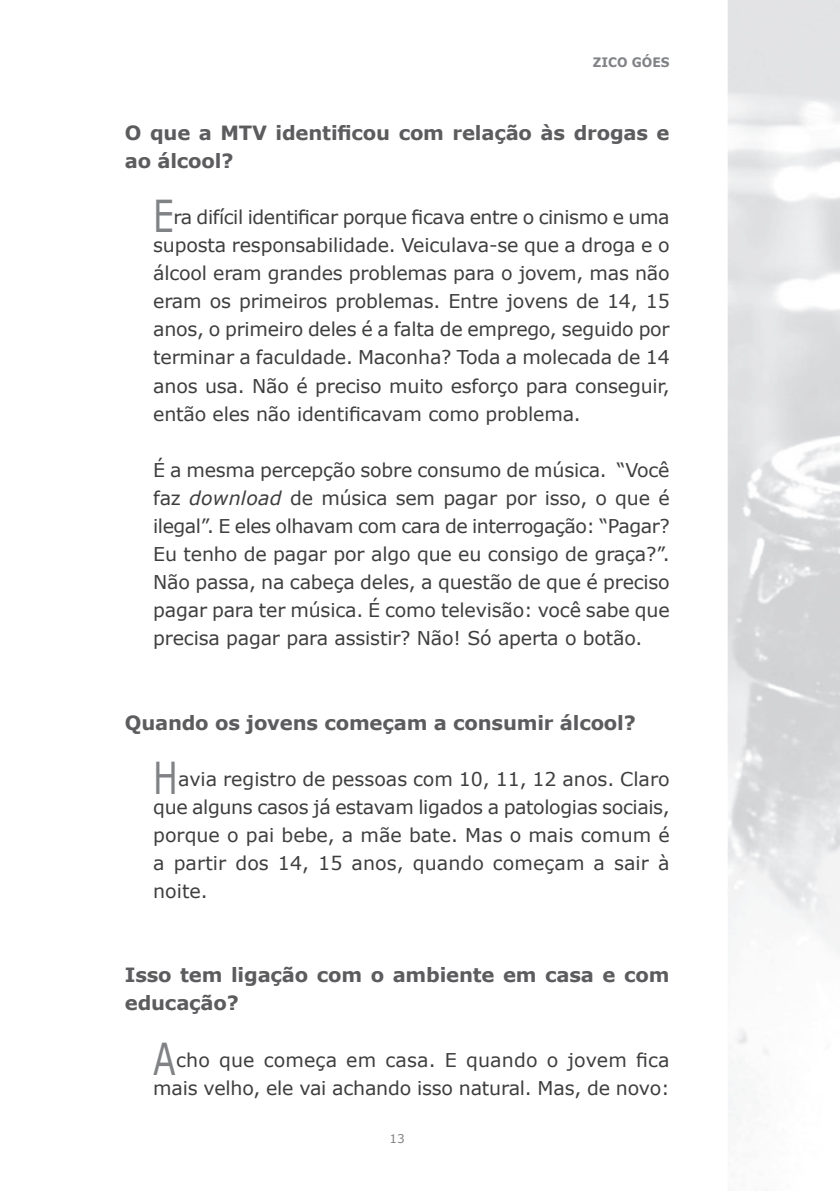
<style>
.page{position:relative;width:840px;height:1191px;background:#fff}
.page>*{position:absolute;margin:0;border:0;box-sizing:border-box;transform-origin:0 0}
.Texto_1{font:44px "Verdana";color:#808285;scale:.75 1}
.Subtitulo{font:700 19.6px/28px "Verdana";letter-spacing:-.01em;color:#5c5c5f}
.Texto_1-2{font:19px/28px "Verdana";letter-spacing:-.01em;color:#3e3e3f;text-align:justify}
.Nome_capitulo_-_dir{font:700 13px "Verdana";color:#808285;scale:.95 1}
.t1{font:12px "Verdana";color:#808285}
.s1{font-style:italic}
</style>
<div class="page">
<svg style="left:727px;top:0;width:112px;height:1124px"></svg>
<p class="Nome_capitulo_-_dir" style="left:592px;top:54px;width:19px">Zico</p>
<p class="Nome_capitulo_-_dir" style="left:631px;top:54px;width:31px">Góes</p>
<p class="Subtitulo" style="left:125px;top:118px;width:546px">O que a MTV identificou com relação às drogas e ao álcool?</p>
<p class="Texto_1" style="left:153px;top:188px;width:29px">E</p>
<p class="Texto_1-2" style="left:153px;top:202px;width:518px;text-indent:20px">ra difícil identificar porque ficava entre o cinismo e uma suposta responsabilidade. Veiculava-se que a droga e o álcool eram grandes problemas para o jovem, mas não eram os primeiros problemas. Entre jovens de 14, 15 anos, o primeiro deles é a falta de emprego, seguido por terminar a faculdade. Maconha? Toda a molecada de 14 anos usa. Não é preciso muito esforço para conseguir, então eles não identificavam como problema.</p>
<p class="Texto_1-2" style="left:153px;top:455px;width:518px">É a mesma percepção sobre consumo de música. “Você faz <span class="s1">download</span> de música sem pagar por isso, o que é ilegal”. E eles olhavam com cara de interrogação: “Pagar?<br>Eu tenho de pagar por algo que eu consigo de graça?”.<br>Não passa, na cabeça deles, a questão de que é preciso pagar para ter música. É como televisão: você sabe que precisa pagar para assistir? Não! Só aperta o botão.</p>
<p class="Subtitulo" style="left:125px;top:707px;width:512px">Quando os jovens começam a consumir álcool?</p>
<p class="Texto_1" style="left:153px;top:749px;width:35px">H</p>
<p class="Texto_1-2" style="left:153px;top:764px;width:517px;text-indent:25px">avia registro de pessoas com 10, 11, 12 anos. Claro que alguns casos já estavam ligados a patologias sociais, porque o pai bebe, a mãe bate. Mas o mais comum é a partir dos 14, 15 anos, quando começam a sair à noite.</p>
<p class="Subtitulo" style="left:125px;top:960px;width:546px">Isso tem ligação com o ambiente em casa e com educação?</p>
<p class="Texto_1" style="left:153px;top:1030px;width:32px">A</p>
<p class="Texto_1-2" style="left:153px;top:1045px;width:517px;text-align:right">cho que começa em casa. E quando o jovem fica mais velho, ele vai achando isso natural. Mas, de novo:</p>
<p class="t1" style="left:389px;top:1131px;width:17px">13</p>
</div>
